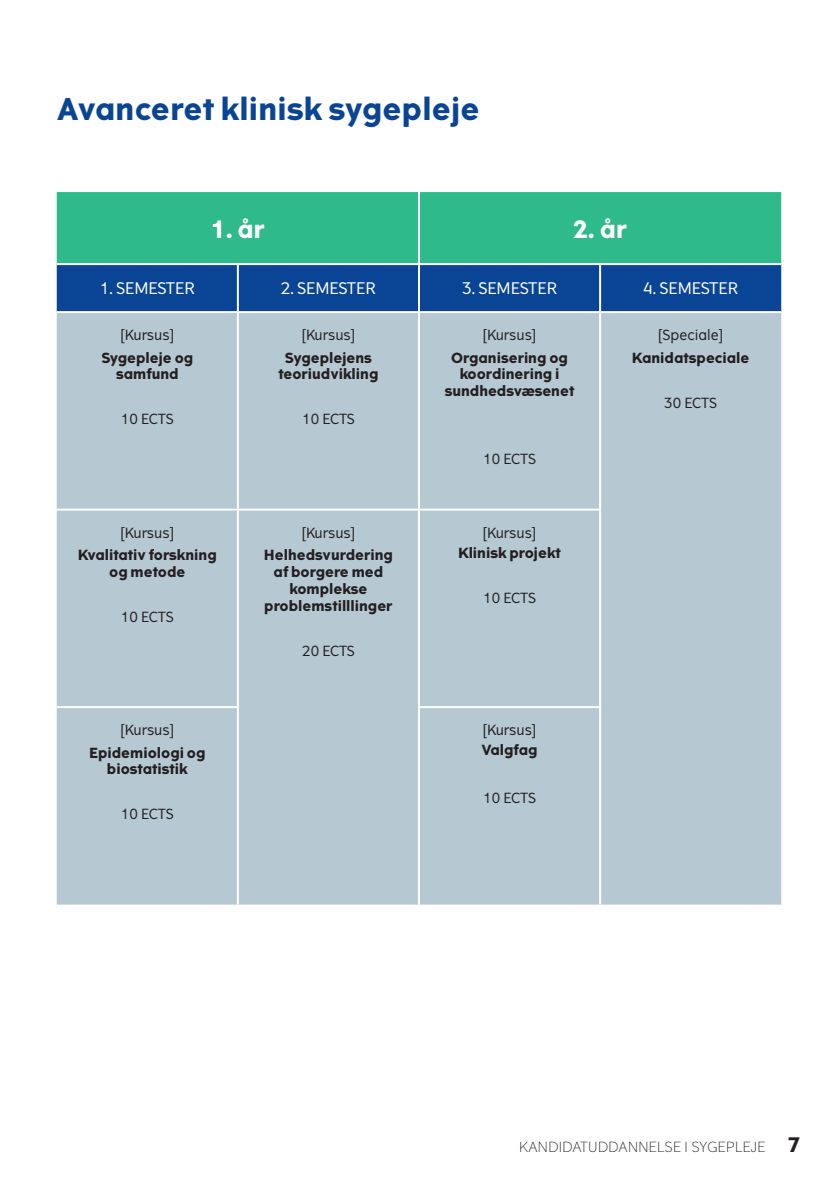
<style>
.page{position:relative;width:840px;height:1191px;background:#fff}
.page>*{position:absolute;margin:0;border:0;box-sizing:border-box;transform-origin:0 0}
.Heading_3_-_Bold_14{font:700 30px "The Wave";letter-spacing:.01em;color:#094594}
.Semesterskema{font:700 24px "The Wave";color:#fff}
.Semesterskema-2{font:16px "The Wave";color:#fff}
.Semesterskema-3{font:700 14px/16.8px "The Wave";color:#231f20;text-align:center}
.Semesterskema-4{font:14px/20px "The Wave";letter-spacing:-.01em;color:#231f20}
.t1{font:300 14px "The Wave";letter-spacing:.025em;color:#231f20}
.s1{font-weight:400}
.s2{font-weight:700}
.s3{font-weight:700;font-size:20px}
</style>
<div class="page">
<div style="left:57px;top:192px;width:723px;height:71px;background:#2fba8c"></div>
<div style="left:57px;top:265px;width:723px;height:46px;background:#094594"></div>
<div style="left:57px;top:313px;width:723px;height:591px;background:#b6c8d2"></div>
<hr style="left:418px;top:192px;width:2px;height:71px;background:#fff">
<hr style="left:237px;top:265px;width:2px;height:46px;background:#fff">
<hr style="left:418px;top:265px;width:2px;height:46px;background:#fff">
<hr style="left:598px;top:265px;width:2px;height:46px;background:#fff">
<hr style="left:237px;top:313px;width:2px;height:195px;background:#fff">
<hr style="left:418px;top:313px;width:2px;height:195px;background:#fff">
<hr style="left:598px;top:313px;width:2px;height:195px;background:#fff">
<hr style="left:57px;top:508px;width:181px;height:2px;background:#fff">
<hr style="left:238px;top:508px;width:181px;height:2px;background:#fff">
<hr style="left:237px;top:510px;width:2px;height:196px;background:#fff">
<hr style="left:419px;top:508px;width:181px;height:2px;background:#fff">
<hr style="left:418px;top:510px;width:2px;height:196px;background:#fff">
<hr style="left:598px;top:510px;width:2px;height:196px;background:#fff">
<hr style="left:57px;top:706px;width:182px;height:2px;background:#fff">
<hr style="left:237px;top:708px;width:2px;height:196px;background:#fff">
<hr style="left:418px;top:708px;width:2px;height:196px;background:#fff">
<hr style="left:598px;top:708px;width:2px;height:196px;background:#fff">
<hr style="left:418px;top:706px;width:182px;height:2px;background:#fff">
<p class="Heading_3_-_Bold_14" style="left:57px;top:90px;width:424px">Avanceret klinisk sygepleje</p>
<p class="Semesterskema" style="left:211px;top:213px;width:55px">1. år</p>
<p class="Semesterskema" style="left:573px;top:213px;width:55px">2. år</p>
<p class="Semesterskema-2" style="left:100px;top:278px;width:96px">1. SEMESTER</p>
<p class="Semesterskema-2" style="left:281px;top:278px;width:96px">2. SEMESTER</p>
<p class="Semesterskema-2" style="left:462px;top:278px;width:96px">3. SEMESTER</p>
<p class="Semesterskema-2" style="left:642px;top:278px;width:96px">4. SEMESTER</p>
<p class="Semesterskema-4" style="left:120px;top:325px;width:56px">[Kursus]</p>
<p class="Semesterskema-3" style="left:101px;top:349px;width:93px">Sygepleje og samfund</p>
<p class="Semesterskema-4" style="left:121px;top:409px;width:54px">10 ECTS</p>
<p class="Semesterskema-4" style="left:301px;top:325px;width:56px">[Kursus]</p>
<p class="Semesterskema-3" style="left:278px;top:349px;width:101px">Sygeplejens teoriudvikling</p>
<p class="Semesterskema-4" style="left:302px;top:409px;width:54px">10 ECTS</p>
<p class="Semesterskema-4" style="left:482px;top:325px;width:56px">[Kursus]</p>
<p class="Semesterskema-3" style="left:444px;top:349px;width:131px">Organisering og koordinering i sundhedsvæsenet</p>
<p class="Semesterskema-4" style="left:657px;top:325px;width:67px">[Speciale]</p>
<p class="Semesterskema-3" style="left:631px;top:349px;width:119px">Kanidatspeciale</p>
<p class="Semesterskema-4" style="left:664px;top:392px;width:54px">30 ECTS</p>
<p class="Semesterskema-4" style="left:120px;top:522px;width:56px">[Kursus]</p>
<p class="Semesterskema-3" style="left:78px;top:547px;width:140px">Kvalitativ forskning og metode</p>
<p class="Semesterskema-4" style="left:121px;top:607px;width:54px">10 ECTS</p>
<p class="Semesterskema-4" style="left:120px;top:720px;width:56px">[Kursus]</p>
<p class="Semesterskema-3" style="left:89px;top:744px;width:118px">Epidemiologi og biostatistik</p>
<p class="Semesterskema-4" style="left:121px;top:804px;width:54px">10 ECTS</p>
<p class="Semesterskema-4" style="left:301px;top:522px;width:56px">[Kursus]</p>
<p class="Semesterskema-3" style="left:264px;top:547px;width:130px">Helhedsvurdering af borgere med komplekse problemstilllinger</p>
<p class="Semesterskema-4" style="left:302px;top:640px;width:54px">20 ECTS</p>
<p class="Semesterskema-4" style="left:483px;top:448px;width:54px">10 ECTS</p>
<p class="Semesterskema-3" style="left:458px;top:523px;width:104px;line-height:20px"><span class="s1">[Kursus]<br></span>Klinisk projekt</p>
<p class="Semesterskema-4" style="left:483px;top:587px;width:54px">10 ECTS</p>
<p class="Semesterskema-4" style="left:481px;top:720px;width:58px">[Kursus]<br><span class="s2">Valgfag</span></p>
<p class="Semesterskema-4" style="left:483px;top:788px;width:54px">10 ECTS</p>
<p class="t1" style="left:519px;top:1138px;width:282px">KANDIDATUDDANNELSE I SYGEPLEJE <span class="s3">7</span></p>
</div>
